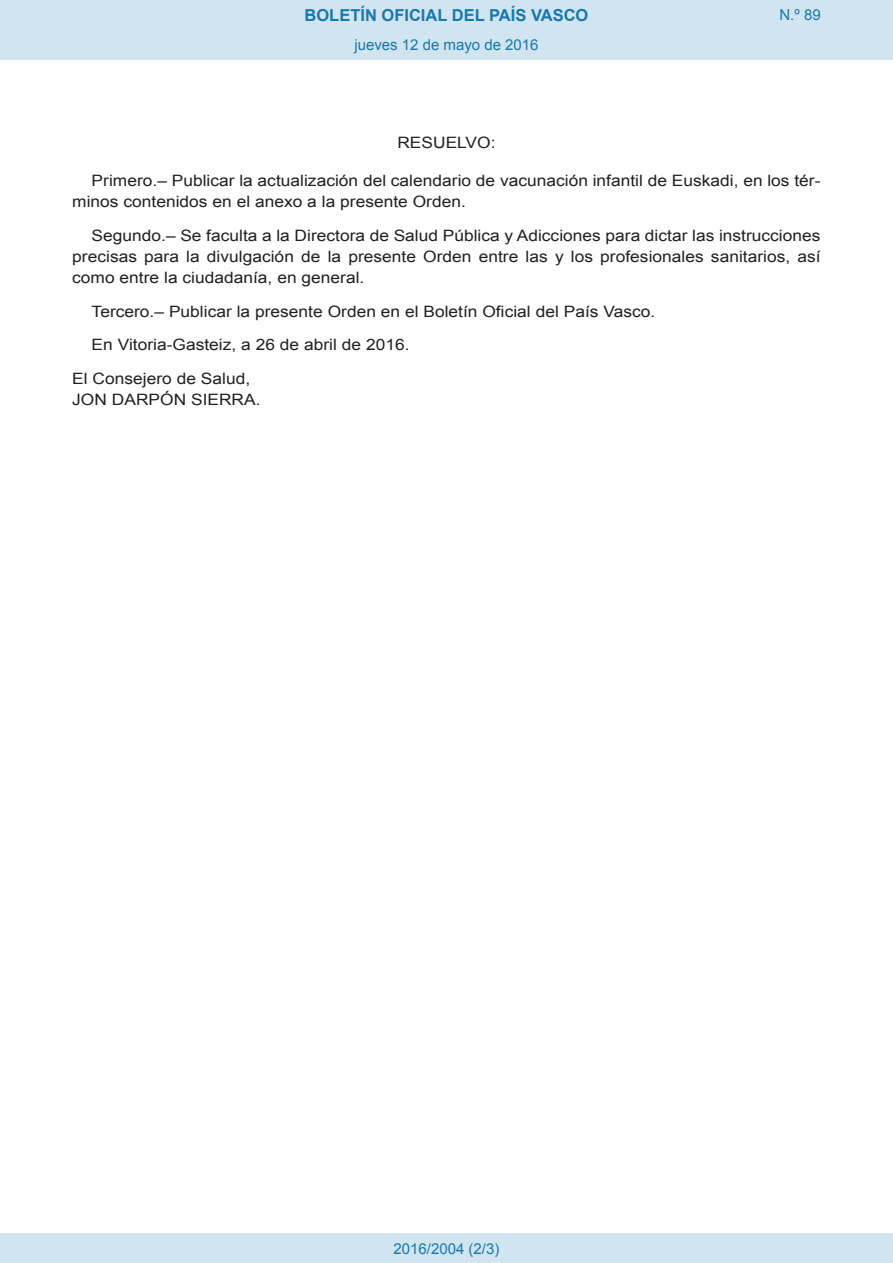
<style>
.page{position:relative;width:893px;height:1263px;background:#fff}
.page>*{position:absolute;margin:0;border:0;box-sizing:border-box;transform-origin:0 0}
.t1{font:700 16.5px "Arial";color:#1879ad}
.BOPVDetalle{font:15.6px/21px "Arial";color:#231f20;scale:1.11 1}
.BOPVFirmaLugFec{font:15.6px "Arial";color:#231f20;scale:1.11 1}
.BOPVFirmaPuesto{font:15.6px "Arial";color:#231f20;scale:1.11 1}
.BOPVFirmaNombre{font:15.6px "Arial";color:#231f20;scale:1.11 1}
.BOPVClave{font:15.6px "Arial";color:#231f20;scale:1.11 1}
.Paginacion_Centro{font:15px "Arial";color:#1879ad}
</style>
<div class="page">
<div style="left:0;top:0;width:893px;height:60px;background:#d0e5f0"></div>
<div style="left:0;top:1233px;width:893px;height:30px;background:#d0e5f0"></div>
<p class="t1" style="left:305px;top:4px;width:285px">BOLETÍN OFICIAL DEL PAÍS VASCO</p>
<p class="Paginacion_Centro" style="left:354px;top:35px;width:186px">jueves 12 de mayo de 2016</p>
<p class="Paginacion_Centro" style="left:779px;top:5px;width:43px">N.º 89</p>
<p class="BOPVClave" style="left:397px;top:132px;width:90px">RESUELVO:</p>
<p class="BOPVDetalle" style="left:72px;top:170px;width:676px;text-indent:19px">Primero.– Publicar la actualización del calendario de vacunación infantil de Euskadi, en los tér&shy;minos contenidos en el anexo a la presente Orden.</p>
<p class="BOPVDetalle" style="left:72px;top:225px;width:676px;text-align:justify;text-indent:19px">Segundo.– Se faculta a la Directora de Salud Pública y Adicciones para dictar las instrucciones precisas para la divulgación de la presente Orden entre las y los profesionales sanitarios, así como entre la ciudadanía, en general.</p>
<p class="BOPVDetalle" style="left:92px;top:301px;width:509px">Tercero.– Publicar la presente Orden en el Boletín Oficial del País Vasco.</p>
<p class="BOPVFirmaLugFec" style="left:92px;top:335px;width:288px">En Vitoria-Gasteiz, a 26 de abril de 2016.</p>
<p class="BOPVFirmaPuesto" style="left:72px;top:368px;width:162px">El Consejero de Salud,</p>
<p class="BOPVFirmaNombre" style="left:72px;top:389px;width:171px">JON DARPÓN SIERRA.</p>
<p class="Paginacion_Centro" style="left:393px;top:1238px;width:107px">2016/2004 (2/3)</p>
</div>
